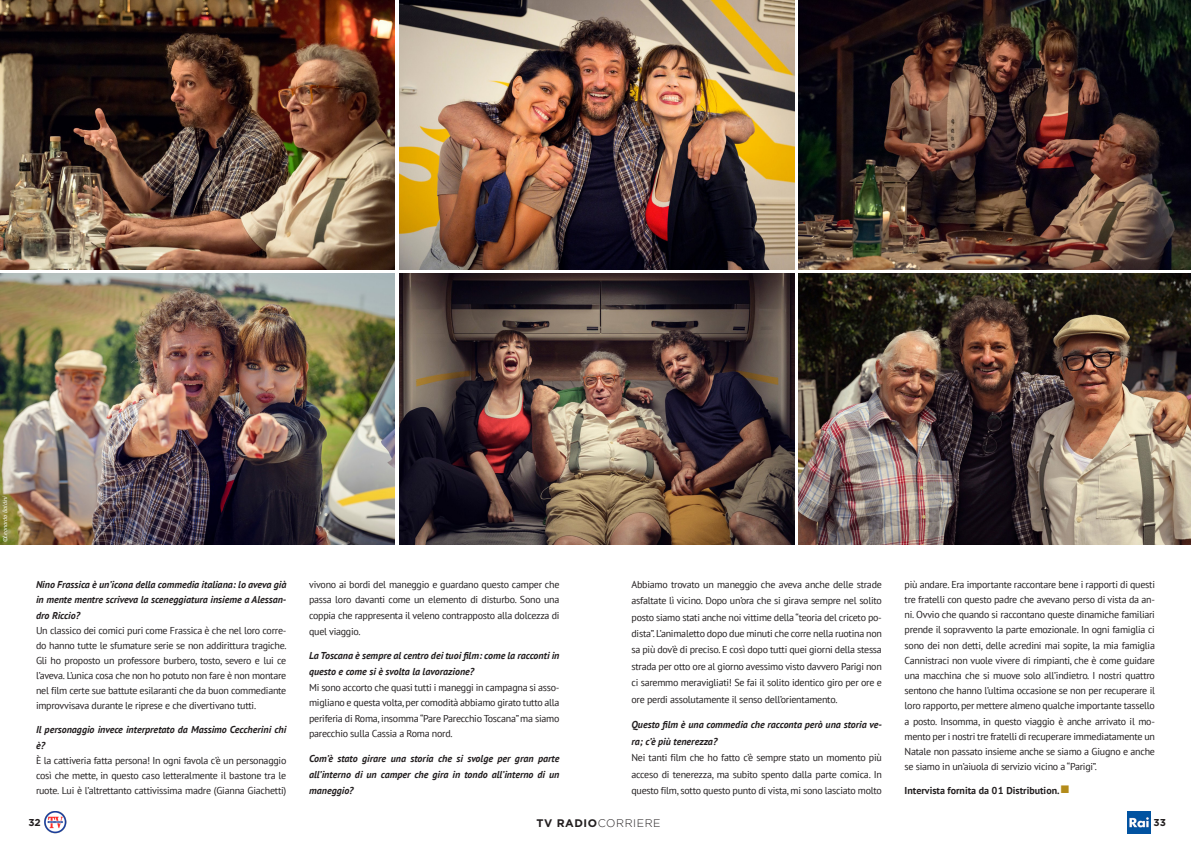
<style>
.page{position:relative;width:1191px;height:842px;background:#fff}
.page>*{position:absolute;margin:0;border:0;box-sizing:border-box;transform-origin:0 0}
.t1{font:300 11px "Gotham";letter-spacing:.05em;color:#231f20}
.t2{font:10px/15.2px "PT Sans";letter-spacing:-.025em;color:#231f20;text-align:justify}
.t3{font:italic 700 10px/15.6px "PT Sans";color:#231f20}
.t4{font:700 10px "PT Sans";color:#231f20}
.t5{font:700 10px "Gotham";color:#231f20}
.t6{font:italic 6px "PT Sans";color:#fff}
.s1{color:#b38b1a}
.s2{font-weight:700}
</style>
<div class="page">
<img style="left:44px;top:811px;width:22px;height:23px">
<img style="left:1127px;top:811px;width:23px;height:23px">
<img style="left:0;top:274px;width:394px;height:270px">
<img style="left:0;top:0;width:394px;height:269px">
<img style="left:399px;top:0;width:395px;height:269px">
<img style="left:399px;top:274px;width:395px;height:270px">
<img style="left:798px;top:0;width:393px;height:269px">
<img style="left:798px;top:274px;width:393px;height:270px">
<p class="t6" style="left:1px;top:542px;width:48px;rotate:-90deg">©Leonardo Baldini</p>
<p class="t3" style="left:36px;top:576px;width:252px;text-align:justify">Nino Frassica è un’icona della commedia italiana: lo aveva già in mente mentre scriveva la sceneggiatura insieme a Alessan&shy;dro Riccio?</p>
<p class="t2" style="left:36px;top:623px;width:252px">Un classico dei comici puri come Frassica è che nel loro corre&shy;do hanno tutte le sfumature serie se non addirittura tragiche.<br>Gli ho proposto un professore burbero, tosto, severo e lui ce l’aveva. L’unica cosa che non ho potuto non fare è non montare nel film certe sue battute esilaranti che da buon commediante improvvisava durante le riprese e che divertivano tutti.</p>
<p class="t3" style="left:36px;top:721px;width:252px">Il personaggio invece interpretato da Massimo Ceccherini chi è?</p>
<p class="t2" style="left:36px;top:752px;width:252px">È la cattiveria fatta persona! In ogni favola c’è un personaggio così che mette, in questo caso letteralmente il bastone tra le ruote. Lui è l’altrettanto cattivissima madre (Gianna Giachetti)</p>
<p class="t2" style="left:309px;top:576px;width:252px;line-height:15.7px">vivono ai bordi del maneggio e guardano questo camper che passa loro davanti come un elemento di disturbo. Sono una coppia che rappresenta il veleno contrapposto alla dolcezza di quel viaggio.</p>
<p class="t3" style="left:309px;top:647px;width:252px;line-height:16.1px">La Toscana è sempre al centro dei tuoi film: come la racconti in questo e come si è svolta la lavorazione?</p>
<p class="t2" style="left:309px;top:679px;width:252px;line-height:15.7px">Mi sono accorto che quasi tutti i maneggi in campagna si asso&shy;migliano e questa volta, per comodità abbiamo girato tutto alla periferia di Roma, insomma “Pare Parecchio Toscana” ma siamo parecchio sulla Cassia a Roma nord.</p>
<p class="t3" style="left:309px;top:750px;width:252px;line-height:16.1px;text-align:justify">Com’è stato girare una storia che si svolge per gran parte all’interno di un camper che gira in tondo all’interno di un maneggio?</p>
<p class="t2" style="left:631px;top:576px;width:252px;line-height:16.5px">Abbiamo trovato un maneggio che aveva anche delle strade asfaltate lì vicino. Dopo un’ora che si girava sempre nel solito posto siamo stati anche noi vittime della “teoria del criceto po&shy;dista”. L’animaletto dopo due minuti che corre nella ruotina non sa più dov’è di preciso. E così dopo tutti quei giorni della stessa strada per otto ore al giorno avessimo visto davvero Parigi non ci saremmo meravigliati! Se fai il solito identico giro per ore e ore perdi assolutamente il senso dell’orientamento.</p>
<p class="t3" style="left:631px;top:715px;width:252px;line-height:16.9px">Questo film è una commedia che racconta però una storia ve&shy;ra; c’è più tenerezza?</p>
<p class="t2" style="left:631px;top:749px;width:252px;line-height:16.5px">Nei tanti film che ho fatto c’è sempre stato un momento più acceso di tenerezza, ma subito spento dalla parte comica. In questo film, sotto questo punto di vista, mi sono lasciato molto</p>
<p class="t2" style="left:904px;top:576px;width:252px">più andare. Era importante raccontare bene i rapporti di questi tre fratelli con questo padre che avevano perso di vista da an&shy;ni. Ovvio che quando si raccontano queste dinamiche familiari prende il sopravvento la parte emozionale. In ogni famiglia ci sono dei non detti, delle acredini mai sopite, la mia famiglia Cannistraci non vuole vivere di rimpianti, che è come guidare una macchina che si muove solo all’indietro. I nostri quattro sentono che hanno l’ultima occasione se non per recuperare il loro rapporto, per mettere almeno qualche importante tassello a posto. Insomma, in questo viaggio è anche arrivato il mo&shy;mento per i nostri tre fratelli di recuperare immediatamente un Natale non passato insieme anche se siamo a Giugno e anche se siamo in un’aiuola di servizio vicino a “Parigi”.</p>
<p class="t4" style="left:904px;top:784px;width:167px">Intervista fornita da 01 Distribution.<span class="s1">■</span></p>
<p class="t5" style="left:28px;top:816px;width:14px">32</p>
<p class="t1" style="left:536px;top:817px;width:126px"><span class="s2">TV RADIO</span>CORRIERE</p>
<p class="t5" style="left:1153px;top:816px;width:14px">33</p>
</div>
